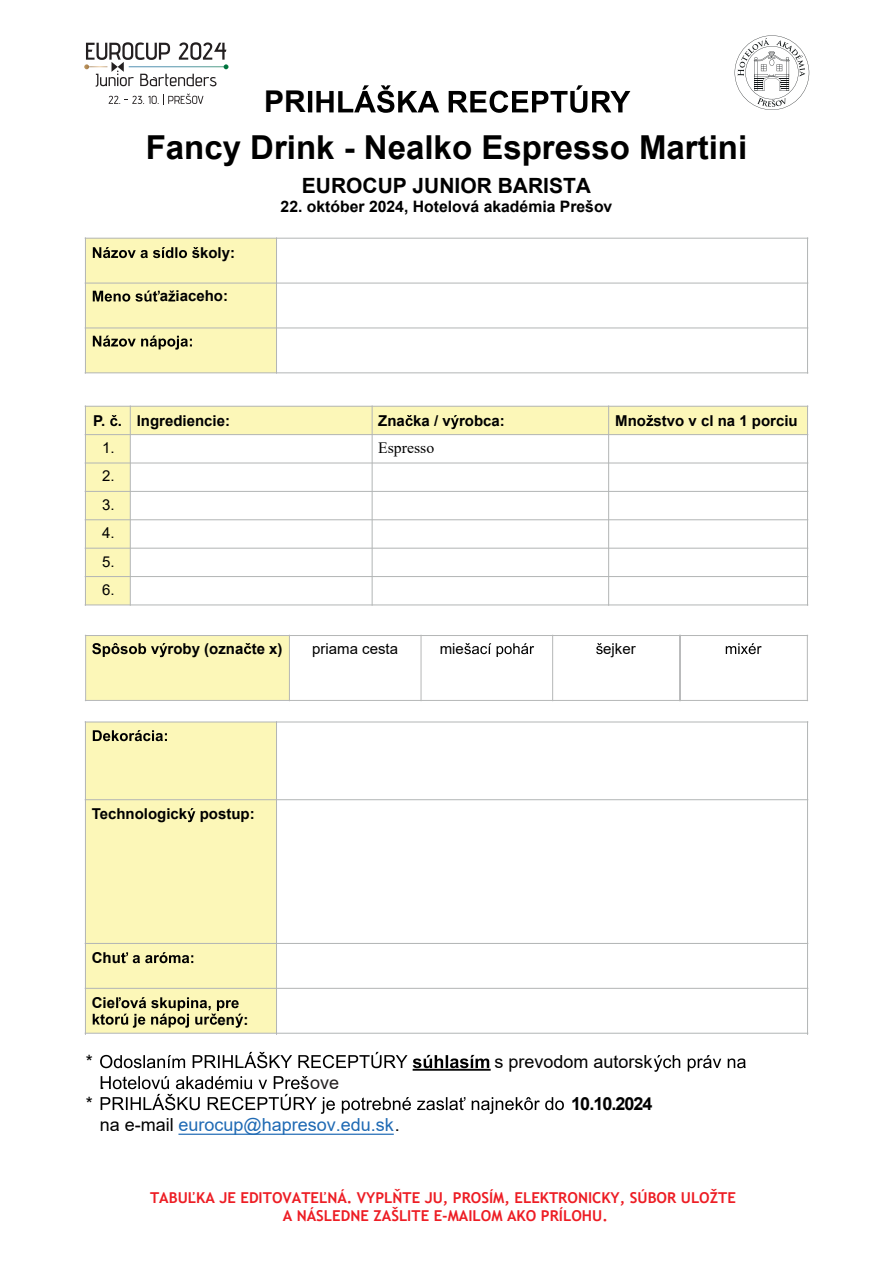
<style>
.page{position:relative;width:893px;height:1263px;background:#fff}
.page>*{position:absolute;margin:0;border:0;box-sizing:border-box;transform-origin:0 0}
.t1{font:700 33px "Arial";color:#000}
.t2{font:700 30px "Arial";color:#000}
.t3{font:700 21px "Arial";color:#000}
.t4{font:18px "Arial";color:#1f6ab4}
.t5{font:18px "Arial";color:#000}
.t6{font:700 18px "Arial";letter-spacing:-.055em;color:#000}
.t7{font:18px "Arial";color:#231f20}
.t8{font:700 15.75px "Arial";color:#000}
.t9{font:15.75px "Times New Roman";color:#000}
.t10{font:700 15px "Arial";color:#000}
.t11{font:700 15px/18px "Trebuchet MS";color:#ed1d24;text-align:center}
.t12{font:15px/28.5px "Arial";color:#000;text-align:justify}
.s1{color:#000}
</style>
<div class="page">
<svg style="left:308px;top:85px;width:322px;height:28px"></svg>
<svg style="left:100px;top:1052px;width:389px;height:16px"></svg>
<svg style="left:654px;top:1055px;width:92px;height:17px"></svg>
<hr style="left:413px;top:1069px;width:78px;height:2px;background:#000">
<svg style="left:101px;top:1076px;width:364px;height:38px"></svg>
<svg style="left:472px;top:1097px;width:92px;height:17px"></svg>
<div style="left:85px;top:238px;width:191px;height:45px;background:#fcf7b8"></div>
<div style="left:85px;top:283px;width:191px;height:45px;background:#fcf7b8"></div>
<div style="left:85px;top:328px;width:191px;height:45px;background:#fcf7b8"></div>
<svg style="left:93px;top:247px;width:106px;height:11px"></svg>
<svg style="left:93px;top:290px;width:67px;height:12px"></svg>
<svg style="left:168px;top:290px;width:7px;height:11px"></svg>
<svg style="left:93px;top:335px;width:99px;height:15px"></svg>
<hr style="left:276px;top:237px;width:1px;height:137px;background:#b2b5b5">
<hr style="left:85px;top:283px;width:723px;height:1px;background:#b2b5b5">
<hr style="left:85px;top:328px;width:723px;height:1px;background:#b2b5b5">
<hr style="left:85px;top:237px;width:1px;height:137px;background:#b2b5b5">
<hr style="left:807px;top:237px;width:1px;height:137px;background:#b2b5b5">
<hr style="left:85px;top:238px;width:723px;height:1px;background:#b2b5b5">
<hr style="left:85px;top:373px;width:723px;height:1px;background:#b2b5b5">
<div style="left:85px;top:406px;width:45px;height:29px;background:#fcf7b8"></div>
<div style="left:130px;top:406px;width:242px;height:29px;background:#fcf7b8"></div>
<div style="left:372px;top:406px;width:237px;height:29px;background:#fcf7b8"></div>
<div style="left:609px;top:406px;width:198px;height:29px;background:#fcf7b8"></div>
<div style="left:85px;top:435px;width:45px;height:28px;background:#fcf7b8"></div>
<div style="left:85px;top:463px;width:45px;height:28px;background:#fcf7b8"></div>
<div style="left:85px;top:491px;width:45px;height:29px;background:#fcf7b8"></div>
<div style="left:85px;top:520px;width:45px;height:28px;background:#fcf7b8"></div>
<div style="left:85px;top:548px;width:45px;height:28px;background:#fcf7b8"></div>
<div style="left:85px;top:576px;width:45px;height:29px;background:#fcf7b8"></div>
<svg style="left:110px;top:415px;width:8px;height:11px"></svg>
<svg style="left:405px;top:415px;width:8px;height:11px"></svg>
<svg style="left:451px;top:415px;width:8px;height:14px"></svg>
<svg style="left:646px;top:415px;width:7px;height:11px"></svg>
<hr style="left:130px;top:405px;width:1px;height:201px;background:#b2b5b5">
<hr style="left:372px;top:405px;width:1px;height:201px;background:#b2b5b5">
<hr style="left:608px;top:405px;width:1px;height:201px;background:#b2b5b5">
<hr style="left:85px;top:434px;width:723px;height:1px;background:#b2b5b5">
<hr style="left:85px;top:463px;width:723px;height:1px;background:#b2b5b5">
<hr style="left:85px;top:491px;width:723px;height:1px;background:#b2b5b5">
<hr style="left:85px;top:519px;width:723px;height:1px;background:#b2b5b5">
<hr style="left:85px;top:548px;width:723px;height:1px;background:#b2b5b5">
<hr style="left:85px;top:576px;width:723px;height:1px;background:#b2b5b5">
<hr style="left:85px;top:405px;width:1px;height:201px;background:#b2b5b5">
<hr style="left:807px;top:405px;width:1px;height:201px;background:#b2b5b5">
<hr style="left:85px;top:406px;width:723px;height:1px;background:#b2b5b5">
<hr style="left:85px;top:605px;width:723px;height:1px;background:#b2b5b5">
<div style="left:86px;top:635px;width:203px;height:65px;background:#fcf7b8"></div>
<svg style="left:92px;top:643px;width:75px;height:14px"></svg>
<svg style="left:244px;top:643px;width:7px;height:11px"></svg>
<svg style="left:464px;top:643px;width:70px;height:14px"></svg>
<svg style="left:596px;top:643px;width:7px;height:11px"></svg>
<svg style="left:726px;top:643px;width:36px;height:11px"></svg>
<hr style="left:289px;top:635px;width:1px;height:66px;background:#b5b7b7">
<hr style="left:421px;top:635px;width:1px;height:66px;background:#b5b7b7">
<hr style="left:552px;top:635px;width:1px;height:66px;background:#b5b7b7">
<hr style="left:680px;top:635px;width:1px;height:66px;background:#76797b">
<hr style="left:85px;top:635px;width:1px;height:66px;background:#b5b7b7">
<hr style="left:807px;top:635px;width:1px;height:66px;background:#b5b7b7">
<hr style="left:85px;top:635px;width:336px;height:1px;background:#b5b7b7">
<hr style="left:421px;top:635px;width:132px;height:1px;background:#b5b7b7">
<hr style="left:553px;top:635px;width:255px;height:1px;background:#b5b7b7">
<hr style="left:85px;top:700px;width:336px;height:1px;background:#b5b7b7">
<hr style="left:421px;top:700px;width:132px;height:1px;background:#b5b7b7">
<hr style="left:553px;top:700px;width:255px;height:1px;background:#b5b7b7">
<div style="left:85px;top:722px;width:191px;height:78px;background:#fcf7b8"></div>
<div style="left:85px;top:800px;width:191px;height:143px;background:#fcf7b8"></div>
<div style="left:85px;top:943px;width:191px;height:45px;background:#fcf7b8"></div>
<div style="left:85px;top:988px;width:191px;height:45px;background:#fcf7b8"></div>
<svg style="left:93px;top:730px;width:74px;height:11px"></svg>
<svg style="left:187px;top:808px;width:8px;height:14px"></svg>
<svg style="left:121px;top:952px;width:72px;height:11px"></svg>
<svg style="left:93px;top:997px;width:150px;height:31px"></svg>
<hr style="left:276px;top:721px;width:1px;height:314px;background:#b2b5b5">
<hr style="left:85px;top:799px;width:723px;height:1px;background:#b2b5b5">
<hr style="left:85px;top:943px;width:723px;height:1px;background:#b2b5b5">
<hr style="left:85px;top:988px;width:723px;height:1px;background:#b2b5b5">
<hr style="left:85px;top:1033px;width:723px;height:1px;background:#b2b5b5">
<hr style="left:85px;top:721px;width:1px;height:314px;background:#b2b5b5">
<hr style="left:807px;top:721px;width:1px;height:314px;background:#b2b5b5">
<hr style="left:85px;top:722px;width:723px;height:1px;background:#b2b5b5">
<svg style="left:735px;top:35px;width:74px;height:75px"></svg>
<hr style="left:178px;top:1133px;width:216px;height:2px;background:#1f6ab4">
<svg style="left:84px;top:42px;width:144px;height:45px"></svg>
<svg style="left:109px;top:93px;width:94px;height:12px"></svg>
<h2 class="t2" style="left:264px;top:81px;width:43px">PR</h2>
<h1 class="t1" style="left:146px;top:124px;width:603px">Fancy Drink - Nealko Espresso Martini</h1>
<p class="t10" style="left:200px;top:242px;width:37px">koly:</p>
<p class="t10" style="left:160px;top:286px;width:70px">a iaceho:</p>
<h3 class="t3" style="left:302px;top:171px;width:291px">EUROCUP JUNIOR BARISTA</h3>
<p class="t8" style="left:281px;top:195px;width:333px">22. október 2024, Hotelová akadémia Prešov</p>
<p class="t10" style="left:93px;top:410px;width:138px">P. . Ingrediencie:</p>
<p class="t10" style="left:378px;top:410px;width:128px">Zna ka / v robca:</p>
<p class="t10" style="left:615px;top:410px;width:184px">Mno stvo v cl na 1 porciu</p>
<p class="t12" style="left:102px;top:433px;width:14px">1.</p>
<p class="t9" style="left:378px;top:437px;width:57px">Espresso</p>
<p class="t12" style="left:102px;top:462px;width:14px">2.<br>3.<br>4.<br>5.<br>6.</p>
<p class="t10" style="left:168px;top:638px;width:117px">roby (ozna te x)</p>
<p class="t12" style="left:312px;top:634px;width:87px">priama cesta</p>
<p class="t12" style="left:440px;top:634px;width:26px">mie</p>
<p class="t12" style="left:603px;top:634px;width:34px">ejker</p>
<p class="t10" style="left:92px;top:803px;width:165px">Technologick postup:</p>
<p class="t10" style="left:92px;top:947px;width:31px">Chu</p>
<p class="t10" style="left:92px;top:992px;width:25px">Cie</p>
<p class="t10" style="left:218px;top:1009px;width:32px">en :</p>
<p class="t5" style="left:86px;top:1049px;width:9px">*</p>
<p class="t5" style="left:86px;top:1091px;width:9px">*</p>
<p class="t7" style="left:310px;top:1071px;width:31px">ove</p>
<p class="t5" style="left:100px;top:1070px;width:7px">.</p>
<p class="t4" style="left:100px;top:1112px;width:302px"><span class="s1">na e-mail</span> eurocup@hapresov.edu.sk<span class="s1">.</span></p>
<p class="t5" style="left:494px;top:1049px;width:160px">s prevodom autorsk</p>
<p class="t6" style="left:571px;top:1091px;width:83px">10.10.2024</p>
<p class="t11" style="left:150px;top:1189px;width:587px">TABUĽKA JE EDITOVATEĽNÁ. VYPLŇTE JU, PROSÍM, ELEKTRONICKY, SÚBOR ULOŽTE<br>A NÁSLEDNE ZAŠLITE E-MAILOM AKO PRÍLOHU.</p>
</div>
